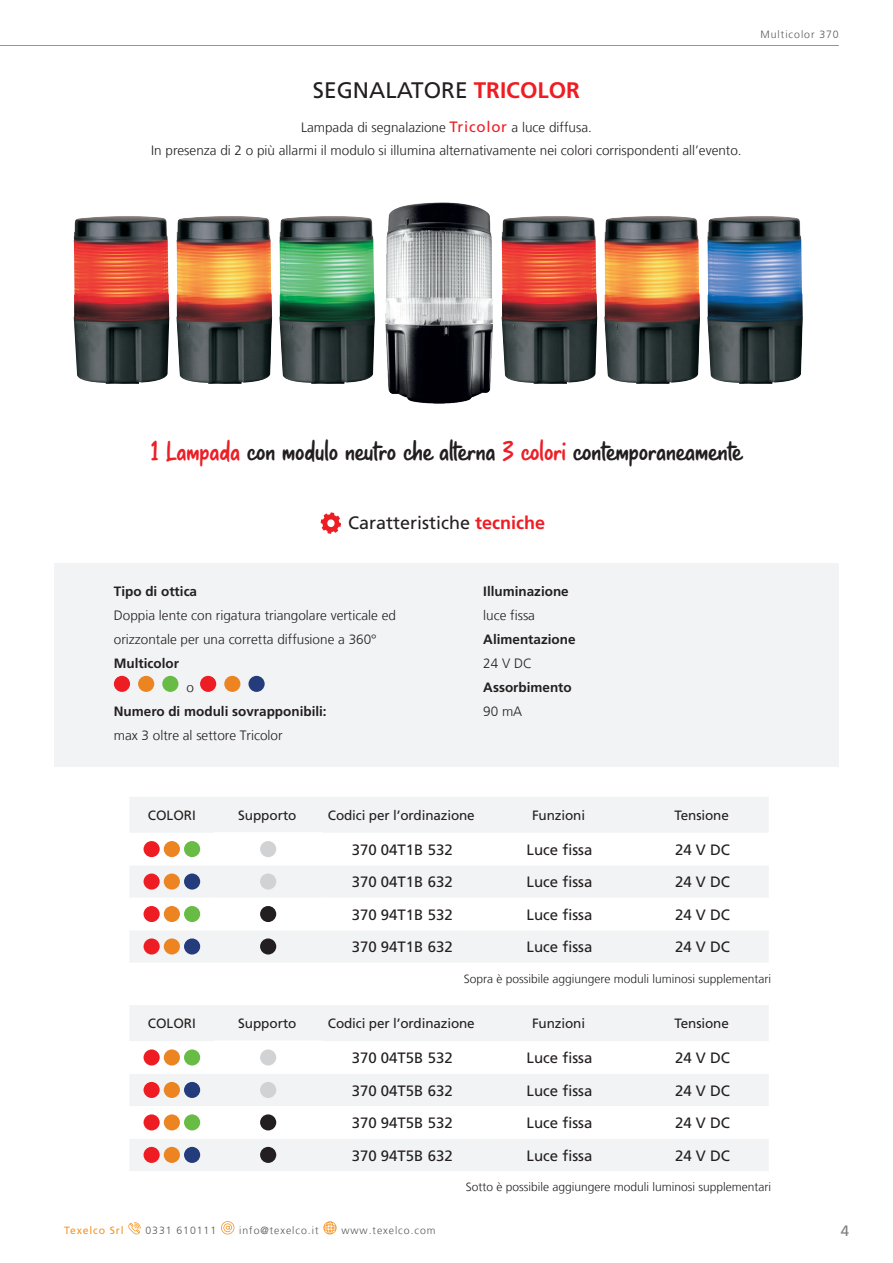
<style>
.page{position:relative;width:893px;height:1263px;background:#fff}
.page>*{position:absolute;margin:0;border:0;box-sizing:border-box;transform-origin:0 0}
.t1{font:25.5px "Bray Notes";letter-spacing:.02em;color:#231f20}
.t2{font:22.5px "Frutiger LT Std";color:#231f20}
.t3{font:18px "Frutiger LT Std";color:#231f20}
.t4{font:15px "Frutiger LT Std";color:#231f20}
.t5{font:15px "Frutiger LT Std";color:#7d7f83}
.t6{font:300 13.5px/22.5px "Frutiger LT";color:#231f20;text-align:center}
.t7{font:13.5px "Frutiger LT Std";letter-spacing:-.01em;color:#231f20}
.t8{font:700 13.5px "Frutiger LT Std";color:#231f20}
.t9{font:300 12px "Frutiger LT";color:#231f20}
.t10{font:300 10.5px "Frutiger LT";letter-spacing:.09em;color:#57585a}
.t11{font:10.5px "Frutiger LT Std";letter-spacing:.08em;color:#f59523}
.s1{font-weight:700;color:#ee1d23}
.s2{font-family:"Frutiger LT Std";font-weight:400;font-size:15px;color:#ee1d23}
.s3{color:#ec1f27}
</style>
<div class="page">
<svg style="left:128px;top:1222px;width:13px;height:13px"></svg>
<svg style="left:221px;top:1221px;width:13px;height:13px"></svg>
<svg style="left:323px;top:1221px;width:14px;height:13px"></svg>
<hr style="left:0;top:45px;width:839px;height:1px;background:#939598">
<svg style="left:321px;top:512px;width:20px;height:22px"></svg>
<img style="left:707px;top:216px;width:96px;height:168px">
<img style="left:279px;top:216px;width:96px;height:168px">
<img style="left:176px;top:216px;width:97px;height:168px">
<img style="left:604px;top:216px;width:96px;height:168px">
<img style="left:74px;top:216px;width:96px;height:168px">
<img style="left:503px;top:216px;width:95px;height:168px">
<img style="left:385px;top:202px;width:118px;height:202px">
<div style="left:54px;top:564px;width:785px;height:203px;background:#f2f3f4"></div>
<div style="left:114px;top:676px;width:16px;height:16px;background:#ee1d23;border-radius:50%"></div>
<div style="left:138px;top:676px;width:16px;height:16px;background:#ed8422;border-radius:50%"></div>
<div style="left:162px;top:676px;width:16px;height:16px;background:#68bc45;border-radius:50%"></div>
<div style="left:200px;top:676px;width:16px;height:16px;background:#ee1d23;border-radius:50%"></div>
<div style="left:224px;top:676px;width:16px;height:16px;background:#ed8422;border-radius:50%"></div>
<div style="left:248px;top:676px;width:17px;height:16px;background:#243c7c;border-radius:50%"></div>
<div style="left:130px;top:797px;width:638px;height:165px;background:#f2f3f4"></div>
<svg style="left:130px;top:833px;width:638px;height:32px"></svg>
<svg style="left:130px;top:898px;width:638px;height:32px"></svg>
<hr style="left:214px;top:832px;width:109px;height:2px;background:#fff">
<hr style="left:214px;top:834px;width:1px;height:31px;background:#fff">
<hr style="left:321px;top:834px;width:2px;height:31px;background:#fff">
<hr style="left:214px;top:898px;width:1px;height:32px;background:#fff">
<hr style="left:321px;top:898px;width:2px;height:32px;background:#fff">
<div style="left:144px;top:841px;width:16px;height:16px;background:#ee1d23;border-radius:50%"></div>
<div style="left:164px;top:841px;width:16px;height:16px;background:#ed8422;border-radius:50%"></div>
<div style="left:184px;top:841px;width:16px;height:16px;background:#68bc45;border-radius:50%"></div>
<div style="left:260px;top:841px;width:16px;height:16px;background:#d1d2d4;border-radius:50%"></div>
<div style="left:144px;top:873px;width:16px;height:16px;background:#ee1d23;border-radius:50%"></div>
<div style="left:164px;top:873px;width:16px;height:16px;background:#ed8422;border-radius:50%"></div>
<div style="left:184px;top:873px;width:16px;height:16px;background:#243c7c;border-radius:50%"></div>
<div style="left:260px;top:873px;width:16px;height:16px;background:#d1d2d4;border-radius:50%"></div>
<div style="left:144px;top:906px;width:16px;height:16px;background:#ee1d23;border-radius:50%"></div>
<div style="left:164px;top:906px;width:16px;height:16px;background:#ed8422;border-radius:50%"></div>
<div style="left:184px;top:906px;width:16px;height:16px;background:#68bc45;border-radius:50%"></div>
<div style="left:260px;top:906px;width:16px;height:16px;background:#231f20;border-radius:50%"></div>
<div style="left:144px;top:938px;width:16px;height:16px;background:#ee1d23;border-radius:50%"></div>
<div style="left:164px;top:938px;width:16px;height:16px;background:#ed8422;border-radius:50%"></div>
<div style="left:184px;top:938px;width:16px;height:16px;background:#243c7c;border-radius:50%"></div>
<div style="left:260px;top:938px;width:16px;height:16px;background:#231f20;border-radius:50%"></div>
<div style="left:130px;top:1005px;width:638px;height:166px;background:#f2f3f4"></div>
<svg style="left:130px;top:1041px;width:638px;height:33px"></svg>
<svg style="left:130px;top:1106px;width:638px;height:33px"></svg>
<hr style="left:214px;top:1040px;width:109px;height:2px;background:#fff">
<hr style="left:214px;top:1042px;width:1px;height:32px;background:#fff">
<hr style="left:321px;top:1042px;width:2px;height:32px;background:#fff">
<hr style="left:214px;top:1106px;width:1px;height:33px;background:#fff">
<hr style="left:321px;top:1106px;width:2px;height:33px;background:#fff">
<div style="left:144px;top:1049px;width:16px;height:16px;background:#ee1d23;border-radius:50%"></div>
<div style="left:164px;top:1049px;width:16px;height:16px;background:#ed8422;border-radius:50%"></div>
<div style="left:184px;top:1049px;width:16px;height:16px;background:#68bc45;border-radius:50%"></div>
<div style="left:260px;top:1049px;width:16px;height:16px;background:#d1d2d4;border-radius:50%"></div>
<div style="left:144px;top:1082px;width:16px;height:16px;background:#ee1d23;border-radius:50%"></div>
<div style="left:164px;top:1082px;width:16px;height:16px;background:#ed8422;border-radius:50%"></div>
<div style="left:184px;top:1082px;width:16px;height:16px;background:#243c7c;border-radius:50%"></div>
<div style="left:260px;top:1082px;width:16px;height:16px;background:#d1d2d4;border-radius:50%"></div>
<div style="left:144px;top:1114px;width:16px;height:16px;background:#ee1d23;border-radius:50%"></div>
<div style="left:164px;top:1114px;width:16px;height:16px;background:#ed8422;border-radius:50%"></div>
<div style="left:184px;top:1114px;width:16px;height:16px;background:#68bc45;border-radius:50%"></div>
<div style="left:260px;top:1114px;width:16px;height:16px;background:#231f20;border-radius:50%"></div>
<div style="left:144px;top:1147px;width:16px;height:16px;background:#ee1d23;border-radius:50%"></div>
<div style="left:164px;top:1147px;width:16px;height:16px;background:#ed8422;border-radius:50%"></div>
<div style="left:184px;top:1147px;width:16px;height:16px;background:#243c7c;border-radius:50%"></div>
<div style="left:260px;top:1147px;width:16px;height:16px;background:#231f20;border-radius:50%"></div>
<h2 class="t2" style="left:313px;top:77px;width:269px">SEGNALATORE <span class="s1">TRICOLOR</span></h2>
<p class="t6" style="left:151px;top:117px;width:592px">Lampada di segnalazione <span class="s2">Tricolor</span> a luce diffusa.<br>In presenza di 2 o più allarmi il modulo si illumina alternativamente nei colori corrispondenti all’evento.</p>
<p class="t10" style="left:760px;top:29px;width:80px">Multicolor 370</p>
<h1 class="t1" style="left:151px;top:436px;width:592px"><span class="s3">1 Lampada</span> con modulo neutro che alterna <span class="s3">3 colori</span> contemporaneamente</h1>
<h3 class="t3" style="left:348px;top:512px;width:199px">Caratteristiche <span class="s1">tecniche</span></h3>
<p class="t8" style="left:114px;top:583px;width:85px">Tipo di ottica</p>
<p class="t6" style="left:114px;top:603px;width:284px;line-height:24px;text-align:left">Doppia lente con rigatura triangolare verticale ed orizzontale per una corretta diffusione a 360°</p>
<p class="t8" style="left:114px;top:655px;width:67px">Multicolor</p>
<p class="t6" style="left:186px;top:676px;width:9px">o</p>
<p class="t8" style="left:114px;top:703px;width:214px">Numero di moduli sovrapponibili:</p>
<p class="t6" style="left:114px;top:724px;width:170px">max 3 oltre al settore Tricolor</p>
<p class="t8" style="left:483px;top:583px;width:87px">Illuminazione</p>
<p class="t6" style="left:483px;top:604px;width:53px">luce fissa</p>
<p class="t8" style="left:483px;top:631px;width:94px">Alimentazione</p>
<p class="t6" style="left:483px;top:652px;width:50px">24 V DC</p>
<p class="t8" style="left:483px;top:679px;width:90px">Assorbimento</p>
<p class="t6" style="left:483px;top:700px;width:41px">90 mA</p>
<p class="t7" style="left:148px;top:807px;width:50px">COLORI</p>
<p class="t7" style="left:238px;top:807px;width:60px">Supporto</p>
<p class="t7" style="left:328px;top:807px;width:148px">Codici per l’ordinazione</p>
<p class="t7" style="left:532px;top:807px;width:55px">Funzioni</p>
<p class="t7" style="left:674px;top:807px;width:56px">Tensione</p>
<p class="t4" style="left:352px;top:841px;width:102px">370 04T1B 532</p>
<p class="t4" style="left:526px;top:841px;width:67px">Luce fissa</p>
<p class="t4" style="left:675px;top:841px;width:57px">24 V DC</p>
<p class="t4" style="left:352px;top:873px;width:102px">370 04T1B 632</p>
<p class="t4" style="left:526px;top:873px;width:67px">Luce fissa</p>
<p class="t4" style="left:675px;top:873px;width:57px">24 V DC</p>
<p class="t4" style="left:352px;top:906px;width:102px">370 94T1B 532</p>
<p class="t4" style="left:526px;top:906px;width:67px">Luce fissa</p>
<p class="t4" style="left:675px;top:906px;width:57px">24 V DC</p>
<p class="t4" style="left:352px;top:938px;width:102px">370 94T1B 632</p>
<p class="t4" style="left:526px;top:938px;width:67px">Luce fissa</p>
<p class="t4" style="left:675px;top:938px;width:57px">24 V DC</p>
<p class="t9" style="left:464px;top:972px;width:309px">Sopra è possibile aggiungere moduli luminosi supplementari</p>
<p class="t7" style="left:148px;top:1016px;width:50px">COLORI</p>
<p class="t7" style="left:238px;top:1016px;width:60px">Supporto</p>
<p class="t7" style="left:328px;top:1016px;width:148px">Codici per l’ordinazione</p>
<p class="t7" style="left:532px;top:1016px;width:55px">Funzioni</p>
<p class="t7" style="left:674px;top:1016px;width:56px">Tensione</p>
<p class="t4" style="left:352px;top:1049px;width:102px">370 04T5B 532</p>
<p class="t4" style="left:526px;top:1049px;width:67px">Luce fissa</p>
<p class="t4" style="left:675px;top:1049px;width:57px">24 V DC</p>
<p class="t4" style="left:352px;top:1081px;width:102px">370 04T5B 632</p>
<p class="t4" style="left:526px;top:1081px;width:67px">Luce fissa</p>
<p class="t4" style="left:675px;top:1081px;width:57px">24 V DC</p>
<p class="t4" style="left:352px;top:1114px;width:102px">370 94T5B 532</p>
<p class="t4" style="left:526px;top:1114px;width:67px">Luce fissa</p>
<p class="t4" style="left:675px;top:1114px;width:57px">24 V DC</p>
<p class="t4" style="left:352px;top:1146px;width:102px">370 94T5B 632</p>
<p class="t4" style="left:526px;top:1146px;width:67px">Luce fissa</p>
<p class="t4" style="left:675px;top:1146px;width:57px">24 V DC</p>
<p class="t9" style="left:466px;top:1180px;width:307px">Sotto è possibile aggiungere moduli luminosi supplementari</p>
<p class="t11" style="left:64px;top:1224px;width:61px">Texelco Srl</p>
<p class="t10" style="left:145px;top:1225px;width:72px">0331 610111</p>
<p class="t10" style="left:239px;top:1225px;width:81px">info@texelco.it</p>
<p class="t10" style="left:341px;top:1225px;width:96px">www.texelco.com</p>
<p class="t5" style="left:841px;top:1222px;width:10px">4</p>
</div>
